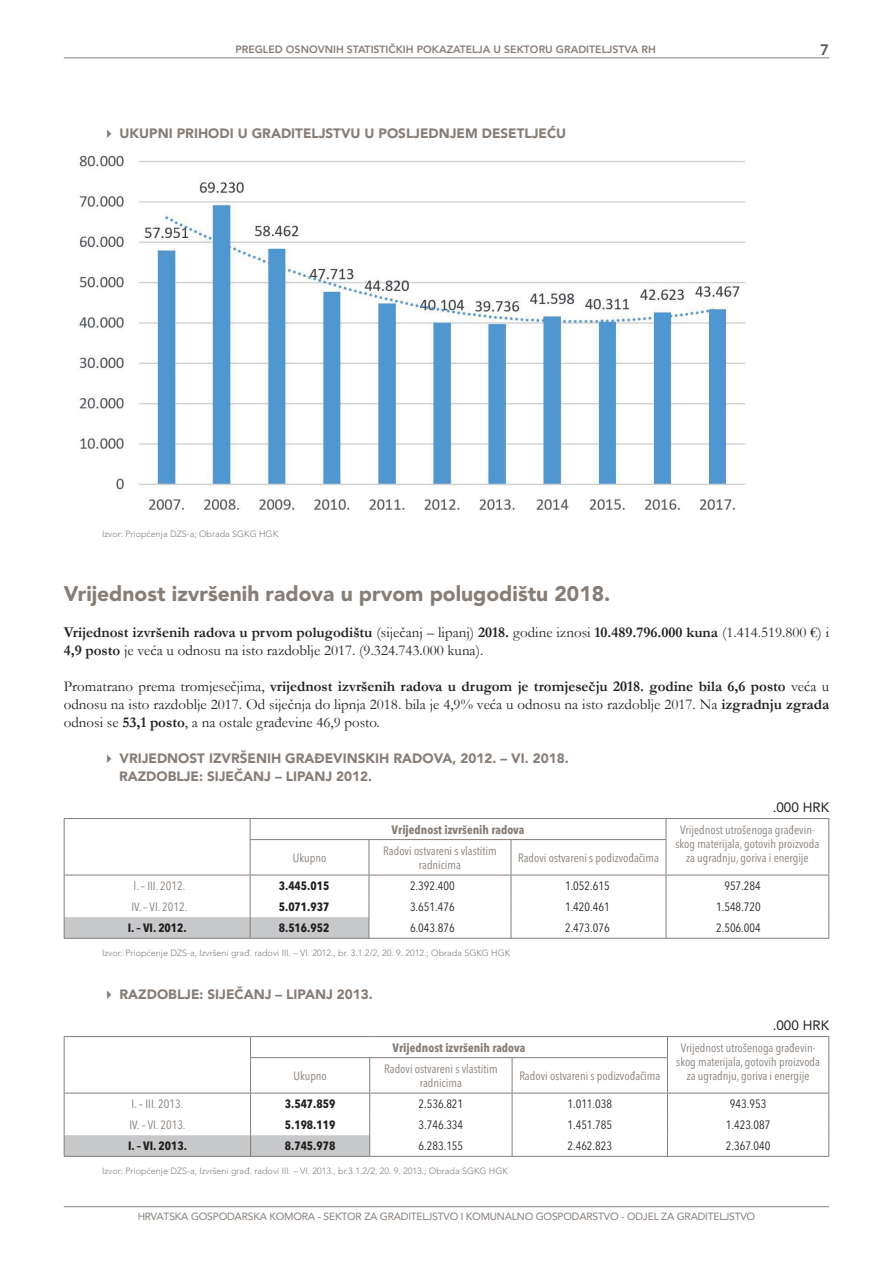
<style>
.page{position:relative;width:893px;height:1263px;background:#fff}
.page>*{position:absolute;margin:0;border:0;box-sizing:border-box;transform-origin:0 0}
.t1{font:900 21px "Avenir LT Pro";color:#867d77}
.t2{font:15px/18px "Garamond";color:#231f20}
.t3{font:800 15px "Avenir LT Pro";color:#57585a}
.t4{font:900 13.5px/18px "Avenir LT Pro";color:#867d77}
.t5{font:13.5px "Avenir LT Pro";color:#231f20}
.t6{font:condensed 12px/14.4px "Avenir Next LT Pro";color:#867d77;text-align:center}
.t7{font:condensed 12px "Avenir Next LT Pro";color:#231f20}
.t8{font:700 condensed 12px "Avenir Next LT Pro";color:#231f20}
.t9{font:700 condensed 12px "Avenir Next LT Pro";color:#867d77}
.t10{font:800 10.5px "Avenir LT Pro";color:#867d77}
.t11{font:10.35px "Avenir LT Pro";letter-spacing:-.02em;color:#867d77}
.t12{font:300 9px "Avenir LT Pro";color:#867d77}
.s1{font-weight:700}
</style>
<div class="page">
<hr style="left:64px;top:58px;width:765px;height:1px;background:#808285">
<hr style="left:64px;top:1206px;width:765px;height:1px;background:#808285">
<img style="left:78px;top:155px;width:668px;height:355px">
<hr style="left:64px;top:818px;width:186px;height:1px;background:#867d77">
<svg style="left:64px;top:819px;width:1px;height:20px"></svg>
<hr style="left:64px;top:839px;width:1px;height:36px;background:#867d77">
<hr style="left:250px;top:818px;width:119px;height:1px;background:#867d77">
<svg style="left:250px;top:819px;width:1px;height:20px"></svg>
<hr style="left:369px;top:818px;width:460px;height:1px;background:#867d77">
<svg style="left:666px;top:819px;width:1px;height:20px"></svg>
<svg style="left:828px;top:819px;width:1px;height:20px"></svg>
<hr style="left:828px;top:839px;width:1px;height:36px;background:#867d77">
<hr style="left:250px;top:839px;width:119px;height:1px;background:#867d77">
<hr style="left:250px;top:840px;width:1px;height:35px;background:#867d77">
<hr style="left:369px;top:839px;width:142px;height:1px;background:#867d77">
<hr style="left:369px;top:840px;width:1px;height:35px;background:#867d77">
<hr style="left:511px;top:839px;width:155px;height:1px;background:#867d77">
<hr style="left:511px;top:840px;width:1px;height:35px;background:#867d77">
<hr style="left:666px;top:840px;width:1px;height:35px;background:#867d77">
<hr style="left:369px;top:875px;width:142px;height:1px;background:#867d77">
<hr style="left:511px;top:875px;width:155px;height:1px;background:#867d77">
<hr style="left:666px;top:875px;width:163px;height:1px;background:#867d77">
<svg style="left:64px;top:875px;width:306px;height:63px"></svg>
<svg style="left:511px;top:875px;width:1px;height:63px"></svg>
<svg style="left:666px;top:875px;width:1px;height:63px"></svg>
<svg style="left:828px;top:875px;width:1px;height:63px"></svg>
<hr style="left:64px;top:938px;width:765px;height:1px;background:#867d77">
<hr style="left:64px;top:1036px;width:187px;height:1px;background:#867d77">
<svg style="left:64px;top:1037px;width:1px;height:21px"></svg>
<hr style="left:64px;top:1058px;width:1px;height:35px;background:#867d77">
<hr style="left:251px;top:1036px;width:119px;height:1px;background:#867d77">
<svg style="left:250px;top:1037px;width:1px;height:20px"></svg>
<hr style="left:370px;top:1036px;width:459px;height:1px;background:#867d77">
<svg style="left:667px;top:1037px;width:1px;height:20px"></svg>
<svg style="left:828px;top:1037px;width:1px;height:21px"></svg>
<hr style="left:828px;top:1058px;width:1px;height:35px;background:#867d77">
<hr style="left:250px;top:1057px;width:120px;height:1px;background:#867d77">
<hr style="left:250px;top:1058px;width:1px;height:35px;background:#867d77">
<hr style="left:370px;top:1057px;width:142px;height:1px;background:#867d77">
<hr style="left:369px;top:1058px;width:1px;height:35px;background:#867d77">
<hr style="left:512px;top:1057px;width:156px;height:1px;background:#867d77">
<hr style="left:512px;top:1058px;width:1px;height:35px;background:#867d77">
<hr style="left:667px;top:1058px;width:1px;height:35px;background:#867d77">
<hr style="left:370px;top:1093px;width:142px;height:1px;background:#867d77">
<hr style="left:512px;top:1093px;width:155px;height:1px;background:#867d77">
<hr style="left:667px;top:1093px;width:162px;height:1px;background:#867d77">
<svg style="left:64px;top:1093px;width:306px;height:63px"></svg>
<svg style="left:512px;top:1093px;width:1px;height:63px"></svg>
<svg style="left:667px;top:1093px;width:1px;height:63px"></svg>
<svg style="left:828px;top:1093px;width:1px;height:63px"></svg>
<hr style="left:64px;top:1156px;width:765px;height:1px;background:#867d77">
<p class="t10" style="left:235px;top:45px;width:422px">PREGLED OSNOVNIH STATISTIČKIH POKAZATELJA U SEKTORU GRADITELJSTVA RH</p>
<p class="t4" style="left:102px;top:125px;width:466px">✔ UKUPNI PRIHODI U GRADITELJSTVU U POSLJEDNJEM DESETLJEĆU</p>
<p class="t12" style="left:102px;top:530px;width:178px">Izvor: Priopćenja DZS-a; Obrada SGKG HGK</p>
<p class="t3" style="left:820px;top:43px;width:10px">7</p>
<h1 class="t1" style="left:64px;top:585px;width:548px">Vrijednost izvršenih radova u prvom polugodištu 2018.</h1>
<p class="t2" style="left:64px;top:624px;width:767px"><span class="s1">Vrijednost izvršenih radova u prvom polugodištu</span> (siječanj – lipanj) <span class="s1">2018.</span> godine iznosi <span class="s1">10.489.796.000 kuna</span> (1.414.519.800 €) i<br><span class="s1">4,9 posto</span> je veća u odnosu na isto razdoblje 2017. (9.324.743.000 kuna).</p>
<p class="t2" style="left:64px;top:678px;width:767px;text-align:justify">Promatrano prema tromjesečjima, <span class="s1">vrijednost izvršenih radova u drugom je tromjesečju 2018. godine bila 6,6 posto</span> veća u odnosu na isto razdoblje 2017. Od siječnja do lipnja 2018. bila je 4,9% veća u odnosu na isto razdoblje 2017. Na <span class="s1">izgradnju zgrada </span>odnosi se <span class="s1">53,1 posto</span>, a na ostale građevine 46,9 posto.</p>
<p class="t4" style="left:119px;top:751px;width:451px;text-indent:-17px">✔ VRIJEDNOST IZVRŠENIH GRAĐEVINSKIH RADOVA, 2012. – VI. 2018.<br>RAZDOBLJE: SIJEČANJ – LIPANJ 2012.</p>
<p class="t5" style="left:773px;top:802px;width:58px">.000 HRK</p>
<p class="t9" style="left:392px;top:824px;width:134px">Vrijednost izvršenih radova</p>
<p class="t6" style="left:676px;top:823px;width:145px">Vrijednost utrošenoga građevin&shy;skog materijala, gotovih proizvoda</p>
<p class="t6" style="left:293px;top:851px;width:35px">Ukupno</p>
<p class="t6" style="left:686px;top:852px;width:124px">za ugradnju, goriva i energije</p>
<p class="t6" style="left:383px;top:844px;width:115px">Radovi ostvareni s vlastitim radnicima</p>
<p class="t6" style="left:518px;top:851px;width:142px">Radovi ostvareni s podizvođačima</p>
<p class="t6" style="left:134px;top:880px;width:53px">I. – III. 2012.</p>
<p class="t8" style="left:279px;top:881px;width:52px">3.445.015</p>
<p class="t7" style="left:410px;top:881px;width:46px">2.392.400</p>
<p class="t7" style="left:565px;top:881px;width:46px">1.052.615</p>
<p class="t7" style="left:724px;top:881px;width:38px">957.284</p>
<p class="t6" style="left:131px;top:901px;width:58px">IV. – VI. 2012.</p>
<p class="t8" style="left:279px;top:902px;width:52px">5.071.937</p>
<p class="t7" style="left:410px;top:902px;width:46px">3.651.476</p>
<p class="t7" style="left:565px;top:902px;width:46px">1.420.461</p>
<p class="t7" style="left:716px;top:902px;width:46px">1.548.720</p>
<p class="t8" style="left:128px;top:923px;width:60px">I. – VI. 2012.</p>
<p class="t8" style="left:279px;top:923px;width:52px">8.516.952</p>
<p class="t7" style="left:410px;top:923px;width:46px">6.043.876</p>
<p class="t7" style="left:565px;top:923px;width:46px">2.473.076</p>
<p class="t7" style="left:716px;top:923px;width:46px">2.506.004</p>
<p class="t12" style="left:102px;top:949px;width:410px">Izvor: Priopćenje DZS-a, Izvršeni građ. radovi III. – VI. 2012., br. 3.1.2/2, 20. 9. 2012.; Obrada SGKG HGK</p>
<p class="t4" style="left:102px;top:987px;width:272px">✔ RAZDOBLJE: SIJEČANJ – LIPANJ 2013.</p>
<p class="t5" style="left:773px;top:1020px;width:58px">.000 HRK</p>
<p class="t9" style="left:393px;top:1043px;width:134px">Vrijednost izvršenih radova</p>
<p class="t6" style="left:676px;top:1041px;width:145px">Vrijednost utrošenoga građevin&shy;skog materijala, gotovih proizvoda</p>
<p class="t6" style="left:384px;top:1062px;width:115px">Radovi ostvareni s vlastitim radnicima</p>
<p class="t6" style="left:519px;top:1069px;width:142px">Radovi ostvareni s podizvođačima</p>
<p class="t6" style="left:293px;top:1069px;width:35px">Ukupno</p>
<p class="t6" style="left:687px;top:1070px;width:124px">za ugradnju, goriva i energije</p>
<p class="t6" style="left:132px;top:1098px;width:53px">I. – III. 2013.</p>
<p class="t8" style="left:285px;top:1099px;width:52px">3.547.859</p>
<p class="t7" style="left:419px;top:1099px;width:46px">2.536.821</p>
<p class="t7" style="left:567px;top:1099px;width:46px">1.011.038</p>
<p class="t7" style="left:730px;top:1099px;width:38px">943.953</p>
<p class="t6" style="left:130px;top:1119px;width:58px">IV. – VI. 2013.</p>
<p class="t8" style="left:285px;top:1120px;width:52px">5.198.119</p>
<p class="t7" style="left:419px;top:1120px;width:46px">3.746.334</p>
<p class="t7" style="left:567px;top:1120px;width:46px">1.451.785</p>
<p class="t7" style="left:726px;top:1120px;width:46px">1.423.087</p>
<p class="t8" style="left:128px;top:1141px;width:60px">I. – VI. 2013.</p>
<p class="t8" style="left:285px;top:1141px;width:52px">8.745.978</p>
<p class="t7" style="left:419px;top:1141px;width:46px">6.283.155</p>
<p class="t7" style="left:567px;top:1141px;width:46px">2.462.823</p>
<p class="t7" style="left:726px;top:1141px;width:46px">2.367.040</p>
<p class="t12" style="left:102px;top:1167px;width:407px">Izvor: Priopćenje DZS-a, Izvršeni građ. radovi III. – VI. 2013., br.3.1.2/2, 20. 9. 2013.; Obrada SGKG HGK</p>
<p class="t11" style="left:138px;top:1211px;width:619px">HRVATSKA GOSPODARSKA KOMORA - SEKTOR ZA GRADITELJSTVO I KOMUNALNO GOSPODARSTVO - ODJEL ZA GRADITELJSTVO</p>
</div>
